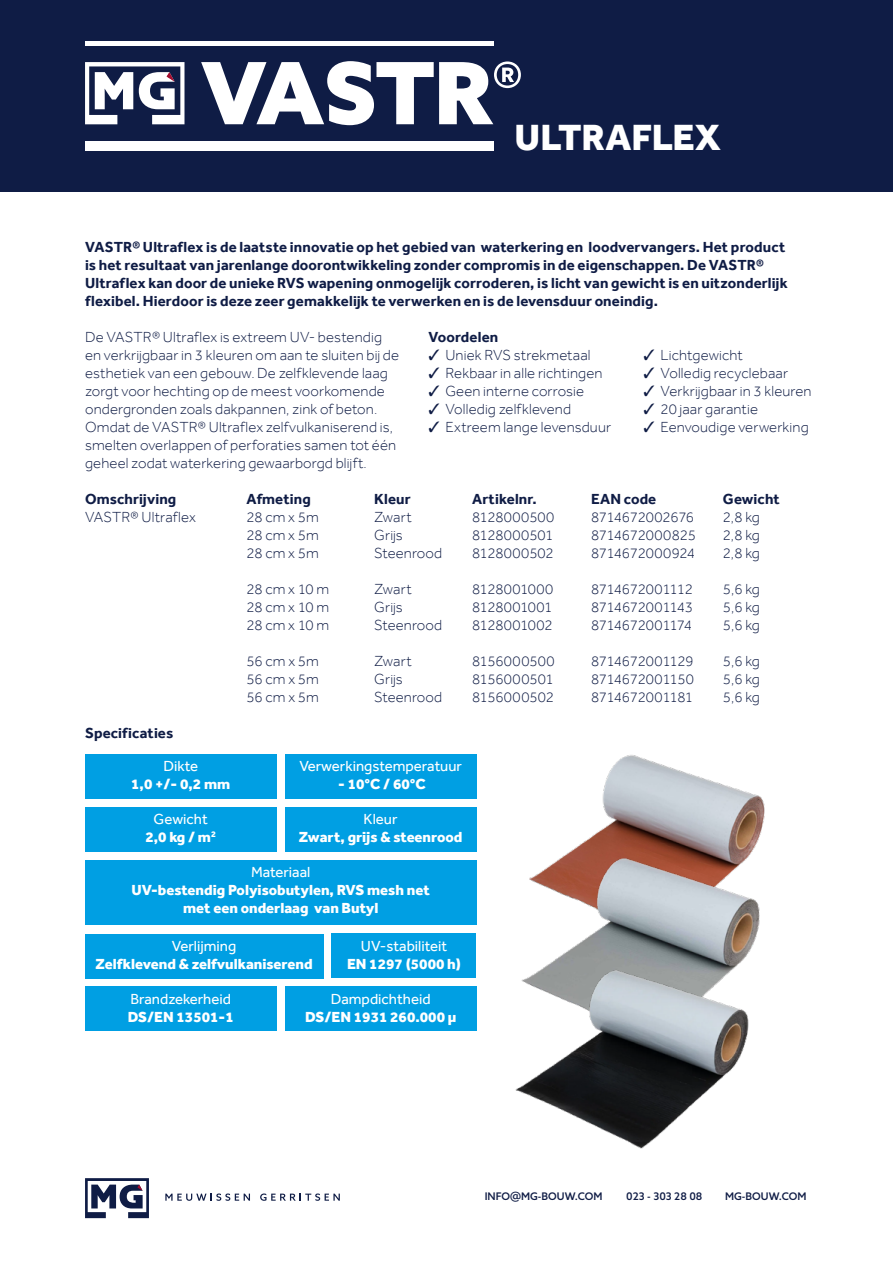
<style>
.page{position:relative;width:893px;height:1263px;background:#fff}
.page>*{position:absolute;margin:0;border:0;box-sizing:border-box;transform-origin:0 0}
.t1{font:800 37.5px "Effra";letter-spacing:-.005em;color:#fff}
.t2{font:300 15px/18px "Effra";letter-spacing:.005em;color:#0f1c45}
.t3{font:700 15px/18px "Effra";letter-spacing:.01em;color:#0f1c45}
.t4{font:800 15px/18px "Effra";color:#fff;text-align:center}
.t5{font:15px/18px "Effra";color:#fff;text-align:center}
.t6{font:300 15px "Effra";letter-spacing:-.02em;color:#0f1c45}
.t7{font:300 15px "Effra";letter-spacing:-.025em;color:#0f1c45}
.t8{font:300 15px "Effra";letter-spacing:-.03em;color:#0f1c45}
.t9{font:300 15px "Effra";letter-spacing:-.015em;color:#0f1c45}
.t10{font:500 10.5px "Azo Sans";color:#0f1c45}
.s1{font-weight:800}
.s2{font-size:13.5px}
</style>
<div class="page">
<div style="left:0;top:0;width:893px;height:191px;background:#0f1c45"></div>
<svg style="left:201px;top:61px;width:320px;height:64px"></svg>
<div style="left:85px;top:141px;width:408px;height:9px;background:#fff"></div>
<hr style="left:85px;top:41px;width:408px;height:4px;background:#fff">
<svg style="left:85px;top:62px;width:99px;height:62px"></svg>
<div style="left:85px;top:754px;width:191px;height:44px;background:#009fe3"></div>
<div style="left:285px;top:754px;width:191px;height:44px;background:#009fe3"></div>
<div style="left:85px;top:807px;width:191px;height:44px;background:#009fe3"></div>
<div style="left:85px;top:860px;width:391px;height:64px;background:#009fe3"></div>
<div style="left:285px;top:807px;width:191px;height:44px;background:#009fe3"></div>
<div style="left:85px;top:934px;width:238px;height:44px;background:#009fe3"></div>
<div style="left:332px;top:934px;width:144px;height:44px;background:#009fe3"></div>
<div style="left:85px;top:987px;width:191px;height:44px;background:#009fe3"></div>
<div style="left:285px;top:987px;width:191px;height:44px;background:#009fe3"></div>
<img style="left:602px;top:755px;width:163px;height:73px">
<img style="left:529px;top:828px;width:233px;height:104px">
<img style="left:515px;top:932px;width:243px;height:217px">
<svg style="left:165px;top:1193px;width:85px;height:8px"></svg>
<svg style="left:260px;top:1193px;width:80px;height:8px"></svg>
<svg style="left:85px;top:1178px;width:64px;height:40px"></svg>
<h1 class="t1" style="left:514px;top:115px;width:208px">ULTRAFLEX</h1>
<p class="t3" style="left:85px;top:238px;width:704px">VASTR® Ultraflex is de laatste innovatie op het gebied van waterkering en loodvervangers. Het product is het resultaat van jarenlange doorontwikkeling zonder compromis in de eigenschappen. De VASTR® Ultraflex kan door de unieke RVS wapening onmogelijk corroderen, is licht van gewicht is en uitzonderlijk flexibel. Hierdoor is deze zeer gemakkelijk te verwerken en is de levensduur oneindig.</p>
<p class="t2" style="left:85px;top:328px;width:316px">De VASTR® Ultraflex is extreem UV- bestendig en verkrijgbaar in 3 kleuren om aan te sluiten bij de esthetiek van een gebouw. De zelfklevende laag zorgt voor hechting op de meest voorkomende ondergronden zoals dakpannen, zink of beton.<br>Omdat de VASTR® Ultraflex zelfvulkaniserend is, smelten overlappen of perforaties samen tot één geheel zodat waterkering gewaarborgd blijft.</p>
<p class="t3" style="left:428px;top:328px;width:71px">Voordelen</p>
<p class="t2" style="left:428px;top:346px;width:164px">✓ Uniek RVS strekmetaal</p>
<p class="t2" style="left:428px;top:364px;width:176px">✓ Rekbaar in alle richtingen</p>
<p class="t2" style="left:428px;top:382px;width:157px">✓ Geen interne corrosie</p>
<p class="t2" style="left:428px;top:400px;width:144px">✓ Volledig zelfklevend</p>
<p class="t2" style="left:428px;top:418px;width:184px">✓ Extreem lange levensduur</p>
<p class="t2" style="left:644px;top:346px;width:101px">✓ Lichtgewicht</p>
<p class="t2" style="left:644px;top:364px;width:146px">✓ Volledig recyclebaar</p>
<p class="t2" style="left:644px;top:382px;width:170px">✓ Verkrijgbaar in 3 kleuren</p>
<p class="t2" style="left:644px;top:400px;width:116px">✓ 20 jaar garantie</p>
<p class="t2" style="left:644px;top:418px;width:167px">✓ Eenvoudige verwerking</p>
<p class="t3" style="left:85px;top:490px;width:93px">Omschrijving</p>
<p class="t3" style="left:247px;top:490px;width:66px">Afmeting</p>
<p class="t3" style="left:374px;top:490px;width:38px">Kleur</p>
<p class="t3" style="left:472px;top:490px;width:66px">Artikelnr.</p>
<p class="t3" style="left:591px;top:490px;width:67px">EAN code</p>
<p class="t3" style="left:723px;top:490px;width:58px">Gewicht</p>
<p class="t2" style="left:85px;top:508px;width:112px">VASTR® Ultraflex</p>
<p class="t2" style="left:247px;top:508px;width:74px">28 cm x 5m</p>
<p class="t2" style="left:374px;top:508px;width:39px">Zwart</p>
<p class="t2" style="left:472px;top:508px;width:84px">8128000500</p>
<p class="t6" style="left:591px;top:508px;width:104px">8714672002676</p>
<p class="t2" style="left:723px;top:508px;width:39px">2,8 kg</p>
<p class="t2" style="left:247px;top:526px;width:74px">28 cm x 5m</p>
<p class="t2" style="left:374px;top:526px;width:30px">Grijs</p>
<p class="t2" style="left:472px;top:526px;width:83px">8128000501</p>
<p class="t2" style="left:591px;top:526px;width:106px">8714672000825</p>
<p class="t2" style="left:723px;top:526px;width:39px">2,8 kg</p>
<p class="t2" style="left:247px;top:544px;width:74px">28 cm x 5m</p>
<p class="t2" style="left:374px;top:544px;width:70px">Steenrood</p>
<p class="t2" style="left:472px;top:544px;width:83px">8128000502</p>
<p class="t6" style="left:591px;top:544px;width:106px">8714672000924</p>
<p class="t2" style="left:723px;top:544px;width:39px">2,8 kg</p>
<p class="t2" style="left:247px;top:580px;width:84px">28 cm x 10 m</p>
<p class="t2" style="left:374px;top:580px;width:39px">Zwart</p>
<p class="t9" style="left:472px;top:580px;width:83px">8128001000</p>
<p class="t7" style="left:591px;top:580px;width:103px">8714672001112</p>
<p class="t2" style="left:723px;top:580px;width:39px">5,6 kg</p>
<p class="t2" style="left:247px;top:598px;width:84px">28 cm x 10 m</p>
<p class="t2" style="left:374px;top:598px;width:30px">Grijs</p>
<p class="t7" style="left:472px;top:598px;width:82px">8128001001</p>
<p class="t7" style="left:591px;top:598px;width:103px">8714672001143</p>
<p class="t2" style="left:723px;top:598px;width:39px">5,6 kg</p>
<p class="t2" style="left:247px;top:616px;width:84px">28 cm x 10 m</p>
<p class="t2" style="left:374px;top:616px;width:70px">Steenrood</p>
<p class="t9" style="left:472px;top:616px;width:82px">8128001002</p>
<p class="t8" style="left:591px;top:616px;width:102px">8714672001174</p>
<p class="t2" style="left:723px;top:616px;width:39px">5,6 kg</p>
<p class="t2" style="left:247px;top:652px;width:74px">56 cm x 5m</p>
<p class="t2" style="left:374px;top:652px;width:39px">Zwart</p>
<p class="t2" style="left:472px;top:652px;width:84px">8156000500</p>
<p class="t6" style="left:591px;top:652px;width:104px">8714672001129</p>
<p class="t2" style="left:723px;top:652px;width:39px">5,6 kg</p>
<p class="t2" style="left:247px;top:670px;width:74px">56 cm x 5m</p>
<p class="t2" style="left:374px;top:670px;width:30px">Grijs</p>
<p class="t2" style="left:472px;top:670px;width:83px">8156000501</p>
<p class="t6" style="left:591px;top:670px;width:104px">8714672001150</p>
<p class="t2" style="left:723px;top:670px;width:39px">5,6 kg</p>
<p class="t2" style="left:247px;top:688px;width:74px">56 cm x 5m</p>
<p class="t2" style="left:374px;top:688px;width:70px">Steenrood</p>
<p class="t2" style="left:472px;top:688px;width:83px">8156000502</p>
<p class="t8" style="left:591px;top:688px;width:104px">8714672001181</p>
<p class="t2" style="left:723px;top:688px;width:39px">5,6 kg</p>
<p class="t3" style="left:85px;top:724px;width:90px">Specificaties</p>
<p class="t5" style="left:163px;top:757px;width:36px">Dikte</p>
<p class="t4" style="left:131px;top:775px;width:101px">1,0 +/- 0,2 mm</p>
<p class="t5" style="left:145px;top:810px;width:72px">Gewicht<br><span class="s1">2,0 kg / m</span><sup>2</sup></p>
<p class="t5" style="left:299px;top:757px;width:164px">Verwerkingstemperatuur</p>
<p class="t4" style="left:338px;top:775px;width:89px">- 10°C / 60°C</p>
<p class="t5" style="left:364px;top:810px;width:35px">Kleur</p>
<p class="t4" style="left:299px;top:828px;width:165px">Zwart, grijs &amp; steenrood</p>
<p class="t5" style="left:251px;top:863px;width:61px">Materiaal</p>
<p class="t4" style="left:131px;top:881px;width:300px">UV-bestendig Polyisobutylen, RVS mesh net met een onderlaag van Butyl</p>
<p class="t5" style="left:172px;top:937px;width:66px">Verlijming</p>
<p class="t4" style="left:96px;top:955px;width:219px">Zelfklevend &amp; zelfvulkaniserend</p>
<p class="t5" style="left:361px;top:936px;width:88px">UV-stabiliteit</p>
<p class="t4" style="left:347px;top:954px;width:116px">EN 1297 (5000 h)</p>
<p class="t5" style="left:130px;top:989px;width:102px">Brandzekerheid</p>
<p class="t4" style="left:128px;top:1007px;width:108px">DS/EN 13501-1</p>
<p class="t5" style="left:331px;top:989px;width:101px">Dampdichtheid</p>
<p class="t4" style="left:305px;top:1007px;width:153px">DS/EN 1931 260.000 μ</p>
<p class="t10" style="left:485px;top:1190px;width:119px">INFO<span class="s2">@</span>MG-BOUW.COM</p>
<p class="t10" style="left:626px;top:1190px;width:78px">023 - 303 28 08</p>
<p class="t10" style="left:725px;top:1190px;width:83px">MG-BOUW.COM</p>
</div>
